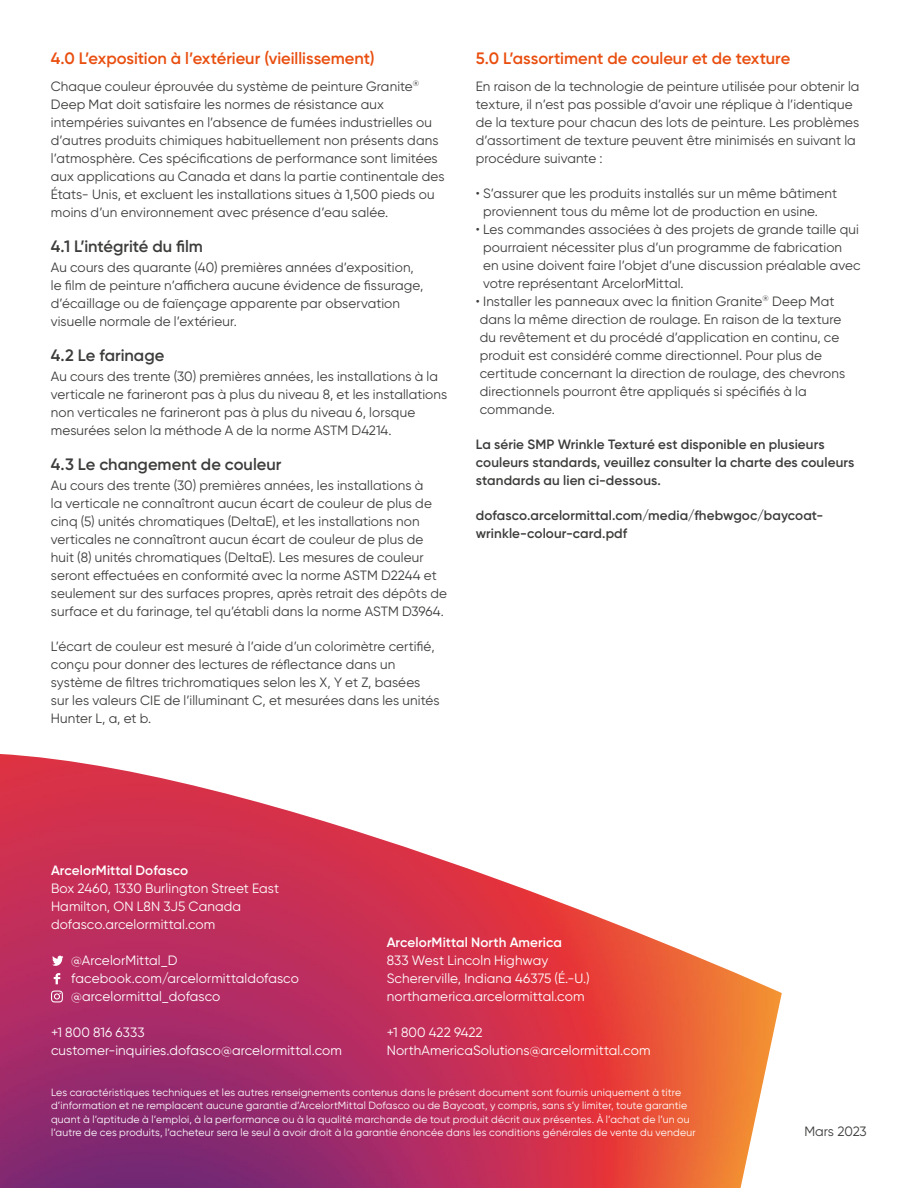
<style>
.page{position:relative;width:918px;height:1188px;background:#fff}
.page>*{position:absolute;margin:0;border:0;box-sizing:border-box;transform-origin:0 0}
.t1{font:600 16.5px "Gilroy";color:#e94e0f}
.t2{font:600 16.5px "Gilroy";color:#3c3c3b}
.t3{font:13.5px/18px "Gilroy";letter-spacing:.01em;color:#3c3c3b}
.t4{font:13.5px/18px "Gilroy";letter-spacing:.005em;color:#fff}
.t5{font:600 13.5px/18px "Gilroy";letter-spacing:.01em;color:#3c3c3b}
.t6{font:600 13.5px "Gilroy";letter-spacing:.005em;color:#fff}
.t7{font:13.5px "Gilroy";letter-spacing:-.01em;color:#3c3c3b}
.t8{font:10.5px/13.5px "Gilroy";letter-spacing:.015em;color:#fff}
</style>
<div class="page">
<img style="left:0;top:754px;width:782px;height:434px">
<svg style="left:52px;top:956px;width:11px;height:10px"></svg>
<svg style="left:54px;top:973px;width:6px;height:11px"></svg>
<svg style="left:51px;top:991px;width:12px;height:11px"></svg>
<p class="t1" style="left:51px;top:48px;width:325px">4.0 L’exposition à l’extérieur (vieillissement)</p>
<p class="t3" style="left:51px;top:77px;width:395px">Chaque couleur éprouvée du système de peinture Granite<sup>® </sup>Deep Mat doit satisfaire les normes de résistance aux intempéries suivantes en l’absence de fumées industrielles ou d’autres produits chimiques habituellement non présents dans l’atmosphère. Ces spécifications de performance sont limitées aux applications au Canada et dans la partie continentale des États- Unis, et excluent les installations situes à 1,500 pieds ou moins d’un environnement avec présence d’eau salée.</p>
<p class="t2" style="left:51px;top:236px;width:154px">4.1 L’intégrité du film</p>
<p class="t3" style="left:51px;top:258px;width:374px">Au cours des quarante (40) premières années d’exposition, le film de peinture n’affichera aucune évidence de fissurage, d’écaillage ou de faïençage apparente par observation visuelle normale de l’extérieur.</p>
<p class="t2" style="left:51px;top:345px;width:115px">4.2 Le farinage</p>
<p class="t3" style="left:51px;top:367px;width:398px">Au cours des trente (30) premières années, les installations à la verticale ne farineront pas à plus du niveau 8, et les installations non verticales ne farineront pas à plus du niveau 6, lorsque mesurées selon la méthode A de la norme ASTM D4214.</p>
<p class="t2" style="left:51px;top:454px;width:232px">4.3 Le changement de couleur</p>
<p class="t3" style="left:51px;top:476px;width:398px">Au cours des trente (30) premières années, les installations à<br>la verticale ne connaîtront aucun écart de couleur de plus de cinq (5) unités chromatiques (DeltaE), et les installations non verticales ne connaîtront aucun écart de couleur de plus de huit (8) unités chromatiques (DeltaE). Les mesures de couleur seront effectuées en conformité avec la norme ASTM D2244 et seulement sur des surfaces propres, après retrait des dépôts de surface et du farinage, tel qu’établi dans la norme ASTM D3964.</p>
<p class="t3" style="left:51px;top:637px;width:390px">L’écart de couleur est mesuré à l’aide d’un colorimètre certifié, conçu pour donner des lectures de réflectance dans un système de filtres trichromatiques selon les X, Y et Z, basées sur les valeurs CIE de l’illuminant C, et mesurées dans les unités Hunter L, a, et b.</p>
<p class="t1" style="left:476px;top:48px;width:316px">5.0 L’assortiment de couleur et de texture</p>
<p class="t3" style="left:476px;top:77px;width:385px">En raison de la technologie de peinture utilisée pour obtenir la texture, il n’est pas possible d’avoir une réplique à l’identique de la texture pour chacun des lots de peinture. Les problèmes d’assortiment de texture peuvent être minimisés en suivant la procédure suivante :</p>
<p class="t3" style="left:483px;top:184px;width:356px;text-indent:-7px">• S’assurer que les produits installés sur un même bâtiment proviennent tous du même lot de production en usine.</p>
<p class="t3" style="left:483px;top:220px;width:379px;text-indent:-7px">• Les commandes associées à des projets de grande taille qui pourraient nécessiter plus d’un programme de fabrication en usine doivent faire l’objet d’une discussion préalable avec votre représentant ArcelorMittal.</p>
<p class="t3" style="left:476px;top:292px;width:371px">• Installer les panneaux avec la finition Granite<sup>®</sup> Deep Mat dans la même direction de roulage. En raison de la texture du revêtement et du procédé d’application en continu, ce produit est considéré comme directionnel. Pour plus de certitude concernant la direction de roulage, des chevrons directionnels pourront être appliqués si spécifiés à la commande.</p>
<p class="t5" style="left:476px;top:435px;width:380px">La série SMP Wrinkle Texturé est disponible en plusieurs couleurs standards, veuillez consulter la charte des couleurs standards au lien ci-dessous.</p>
<p class="t5" style="left:476px;top:506px;width:349px">dofasco.arcelormittal.com/media/fhebwgoc/baycoat&shy;wrinkle-colour-card.pdf</p>
<p class="t6" style="left:51px;top:862px;width:139px">ArcelorMittal Dofasco</p>
<p class="t4" style="left:51px;top:879px;width:230px">Box 2460, 1330 Burlington Street East<br>Hamilton, ON L8N 3J5 Canada dofasco.arcelormittal.com</p>
<p class="t4" style="left:71px;top:951px;width:229px">@ArcelorMittal_D facebook.com/arcelormittaldofasco @arcelormittal_dofasco</p>
<p class="t4" style="left:51px;top:1023px;width:292px">+1 800 816 6333 customer-inquiries.dofasco@arcelormittal.com</p>
<p class="t6" style="left:387px;top:934px;width:177px">ArcelorMittal North America</p>
<p class="t4" style="left:387px;top:951px;width:205px">833 West Lincoln Highway<br>Schererville, Indiana 46375 (É.-U.) northamerica.arcelormittal.com</p>
<p class="t4" style="left:387px;top:1023px;width:265px">+1 800 422 9422<br>NorthAmericaSolutions@arcelormittal.com</p>
<p class="t8" style="left:51px;top:1085px;width:646px">Les caractéristiques techniques et les autres renseignements contenus dans le présent document sont fournis uniquement à titre d’information et ne remplacent aucune garantie d’ArcelortMittal Dofasco ou de Baycoat, y compris, sans s’y limiter, toute garantie quant à l’aptitude à l’emploi, à la performance ou à la qualité marchande de tout produit décrit aux présentes. À l’achat de l’un ou l’autre de ces produits, l’acheteur sera le seul à avoir droit à la garantie énoncée dans les conditions générales de vente du vendeur</p>
<p class="t7" style="left:805px;top:1123px;width:64px">Mars 2023</p>
</div>
